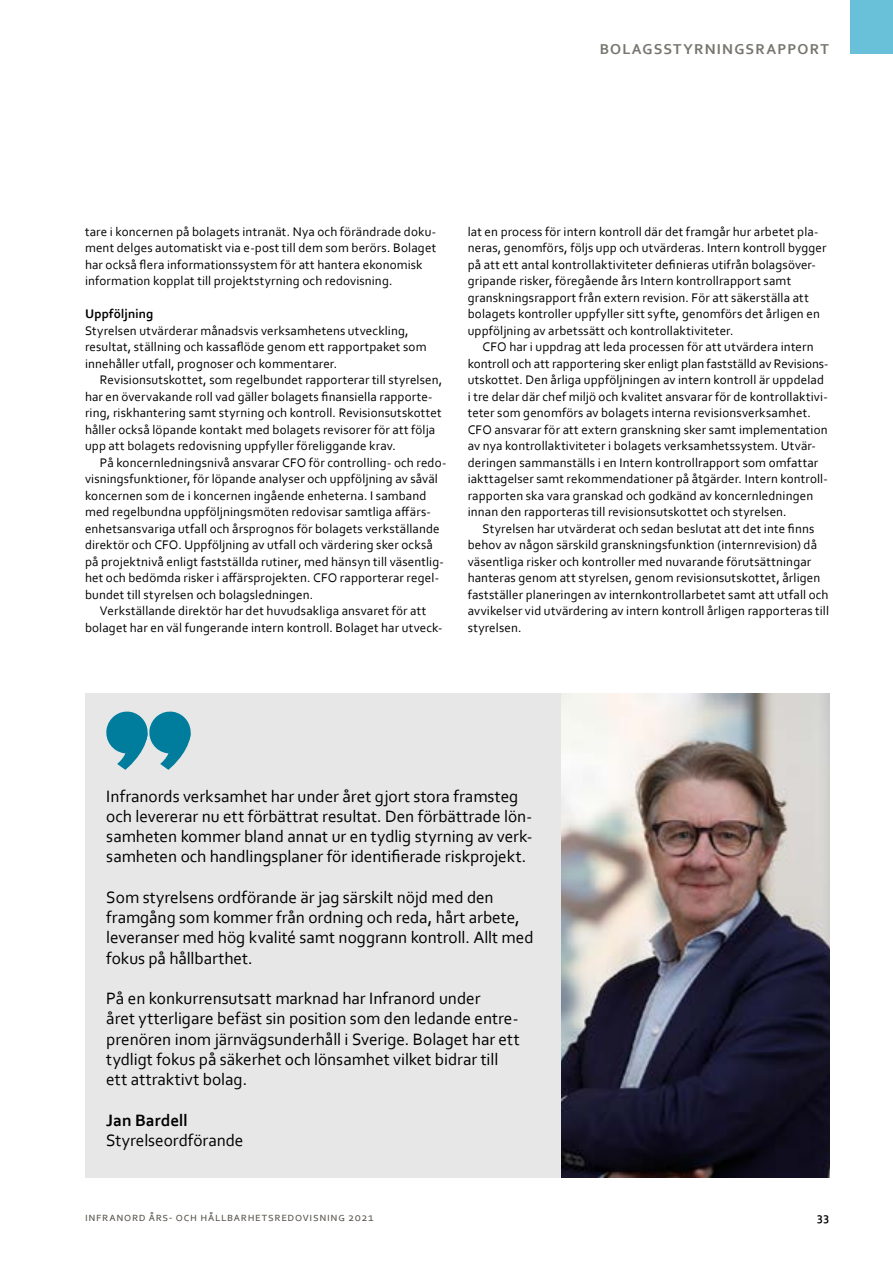
<style>
.page{position:relative;width:893px;height:1263px;background:#fff}
.page>*{position:absolute;margin:0;border:0;box-sizing:border-box;transform-origin:0 0}
.t1{font:17.25px/20.2px "Corbel";color:#000}
.t2{font:700 17.25px "Corbel";color:#000}
.t3{font:700 15px "Corbel";letter-spacing:.08em;color:#77756f}
.t4{font:13.05px/16.5px "Corbel";letter-spacing:.01em;color:#000}
.t5{font:700 13.05px "Corbel";letter-spacing:.015em;color:#000}
.t6{font:12px "Corbel";letter-spacing:.05em;color:#57544b}
.t7{font:700 12px "Corbel";color:#000}
</style>
<div class="page">
<div style="left:850px;top:0;width:43px;height:54px;background:#68c1d9"></div>
<div style="left:85px;top:693px;width:476px;height:485px;background:#e7e7e7"></div>
<img style="left:561px;top:693px;width:268px;height:485px">
<svg style="left:106px;top:711px;width:85px;height:59px"></svg>
<p class="t3" style="left:600px;top:39px;width:231px">BOLAGSSTYRNINGSRAPPORT</p>
<p class="t4" style="left:85px;top:223px;width:353px">tare i koncernen på bolagets intranät. Nya och förändrade doku&shy;ment delges automatiskt via e-post till dem som berörs. Bolaget har också flera informationssystem för att hantera ekonomisk information kopplat till projektstyrning och redovisning.</p>
<p class="t5" style="left:85px;top:306px;width:70px">Uppföljning</p>
<p class="t4" style="left:85px;top:322px;width:343px">Styrelsen utvärderar månadsvis verksamhetens utveckling, resultat, ställning och kassaflöde genom ett rapportpaket som innehåller utfall, prognoser och kommentarer.</p>
<p class="t4" style="left:85px;top:371px;width:359px;text-indent:15px">Revisionsutskottet, som regelbundet rapporterar till styrelsen, har en övervakande roll vad gäller bolagets finansiella rapporte&shy;ring, riskhantering samt styrning och kontroll. Revisionsutskottet håller också löpande kontakt med bolagets revisorer för att följa upp att bolagets redovisning uppfyller föreliggande krav.</p>
<p class="t4" style="left:100px;top:454px;width:348px">På koncernledningsnivå ansvarar CFO för controlling- och redo-</p>
<p class="t4" style="left:85px;top:470px;width:354px">visningsfunktioner, för löpande analyser och uppföljning av såväl</p>
<p class="t4" style="left:85px;top:487px;width:343px">koncernen som de i koncernen ingående enheterna. I samband</p>
<p class="t4" style="left:85px;top:503px;width:346px">med regelbundna uppföljningsmöten redovisar samtliga affärs-</p>
<p class="t4" style="left:85px;top:520px;width:356px">enhetsansvariga utfall och årsprognos för bolagets verkställande</p>
<p class="t4" style="left:85px;top:536px;width:349px">direktör och CFO. Uppföljning av utfall och värdering sker också</p>
<p class="t4" style="left:85px;top:553px;width:360px">på projektnivå enligt fastställda rutiner, med hänsyn till väsentlig-</p>
<p class="t4" style="left:85px;top:569px;width:356px">het och bedömda risker i affärsprojekten. CFO rapporterar regel-</p>
<p class="t4" style="left:85px;top:586px;width:230px">bundet till styrelsen och bolagsledningen.</p>
<p class="t4" style="left:100px;top:602px;width:328px">Verkställande direktör har det huvudsakliga ansvaret för att</p>
<p class="t4" style="left:85px;top:619px;width:359px">bolaget har en väl fungerande intern kontroll. Bolaget har utveck-</p>
<p class="t4" style="left:468px;top:223px;width:360px">lat en process för intern kontroll där det framgår hur arbetet pla&shy;neras, genomförs, följs upp och utvärderas. Intern kontroll bygger på att ett antal kontrollaktiviteter definieras utifrån bolagsöver&shy;gripande risker, föregående års Intern kontrollrapport samt granskningsrapport från extern revision. För att säkerställa att bolagets kontroller uppfyller sitt syfte, genomförs det årligen en uppföljning av arbetssätt och kontrollaktiviteter.</p>
<p class="t4" style="left:468px;top:338px;width:362px;text-indent:15px">CFO har i uppdrag att leda processen för att utvärdera intern kontroll och att rapportering sker enligt plan fastställd av Revisions&shy;utskottet. Den årliga uppföljningen av intern kontroll är uppdelad i tre delar där chef miljö och kvalitet ansvarar för de kontrollaktivi&shy;teter som genomförs av bolagets interna revisionsverksamhet.<br>CFO ansvarar för att extern granskning sker samt implementation av nya kontrollaktiviteter i bolagets verksamhetssystem. Utvär&shy;deringen sammanställs i en Intern kontrollrapport som omfattar iakttagelser samt rekommendationer på åtgärder. Intern kontroll&shy;rapporten ska vara granskad och godkänd av koncernledningen innan den rapporteras till revisionsutskottet och styrelsen.</p>
<p class="t4" style="left:468px;top:520px;width:363px;text-indent:15px">Styrelsen har utvärderat och sedan beslutat att det inte finns behov av någon särskild granskningsfunktion (internrevision) då väsentliga risker och kontroller med nuvarande förutsättningar hanteras genom att styrelsen, genom revisionsutskottet, årligen fastställer planeringen av internkontrollarbetet samt att utfall och avvikelser vid utvärdering av intern kontroll årligen rapporteras till styrelsen.</p>
<p class="t1" style="left:106px;top:785px;width:428px">Infranords verksamhet har under året gjort stora framsteg och levererar nu ett förbättrat resultat. Den förbättrade lön&shy;samheten kommer bland annat ur en tydlig styrning av verk&shy;samheten och handlingsplaner för identifierade riskprojekt.</p>
<h1 class="t1" style="left:106px;top:887px;width:429px">Som styrelsens ordförande är jag särskilt nöjd med den framgång som kommer från ordning och reda, hårt arbete, leveranser med hög kvalité samt noggrann kontroll. Allt med fokus på hållbarthet.</h1>
<p class="t1" style="left:106px;top:988px;width:415px">På en konkurrensutsatt marknad har Infranord under<br>året ytterligare befäst sin position som den ledande entre&shy;prenören inom järnvägsunderhåll i Sverige. Bolaget har ett tydligt fokus på säkerhet och lönsamhet vilket bidrar till ett attraktivt bolag.</p>
<h1 class="t2" style="left:106px;top:1109px;width:83px">Jan Bardell</h1>
<h1 class="t1" style="left:106px;top:1130px;width:139px">Styrelseordförande</h1>
<p class="t6" style="left:85px;top:1209px;width:290px">infranord års- och hållbarhetsredovisning 2021</p>
<p class="t7" style="left:817px;top:1209px;width:13px">33</p>
</div>
